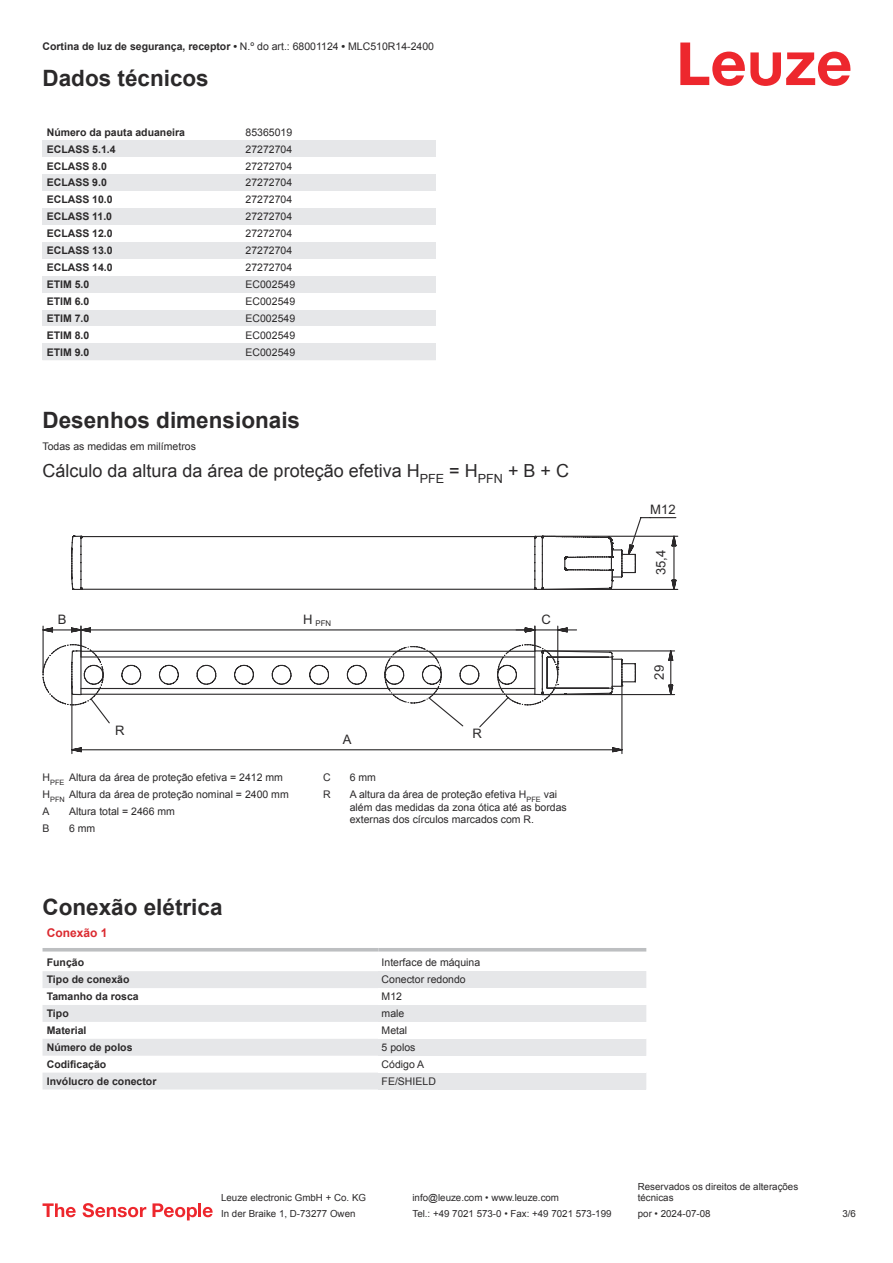
<style>
.page{position:relative;width:893px;height:1263px;background:#fff}
.page>*{position:absolute;margin:0;border:0;box-sizing:border-box;transform-origin:0 0}
.t1{font:700 22.5px "Arial";color:#2b292a}
.t2{font:18px "Arial";color:#2b292a}
.t3{font:13.05px "Arial";letter-spacing:.005em;color:#2b292a}
.t4{font:700 12px "Arial";color:#db2a30}
.t5{font:10.5px/17px "Arial";color:#2b292a}
.t6{font:700 10.5px "Arial";color:#2b292a}
.t7{font:9.75px/11.7px "Arial";color:#2b292a}
.t8{font:7.8px "Arial";color:#2b292a}
.s1{font-weight:400}
</style>
<div class="page">
<svg style="left:680px;top:43px;width:170px;height:43px"></svg>
<div style="left:43px;top:140px;width:199px;height:17px;background:#e6e7e9"></div>
<div style="left:242px;top:140px;width:194px;height:17px;background:#e6e7e9"></div>
<div style="left:43px;top:174px;width:199px;height:17px;background:#e6e7e9"></div>
<div style="left:242px;top:174px;width:194px;height:17px;background:#e6e7e9"></div>
<div style="left:43px;top:208px;width:199px;height:17px;background:#e6e7e9"></div>
<div style="left:242px;top:208px;width:194px;height:17px;background:#e6e7e9"></div>
<div style="left:43px;top:242px;width:199px;height:17px;background:#e6e7e9"></div>
<div style="left:242px;top:242px;width:194px;height:17px;background:#e6e7e9"></div>
<div style="left:43px;top:276px;width:199px;height:17px;background:#e6e7e9"></div>
<div style="left:242px;top:276px;width:194px;height:17px;background:#e6e7e9"></div>
<div style="left:43px;top:310px;width:199px;height:16px;background:#e6e7e9"></div>
<div style="left:242px;top:310px;width:194px;height:16px;background:#e6e7e9"></div>
<div style="left:43px;top:343px;width:199px;height:17px;background:#e6e7e9"></div>
<div style="left:242px;top:343px;width:194px;height:17px;background:#e6e7e9"></div>
<svg style="left:43px;top:951px;width:603px;height:1px"></svg>
<svg style="left:43px;top:971px;width:335px;height:118px;fill:#e6e7e9"></svg>
<hr style="left:43px;top:948px;width:335px;height:3px;background:#bdbfc1">
<hr style="left:378px;top:948px;width:268px;height:3px;background:#bdbfc1">
<div style="left:378px;top:971px;width:268px;height:17px;background:#e6e7e9"></div>
<div style="left:378px;top:1005px;width:268px;height:17px;background:#e6e7e9"></div>
<div style="left:378px;top:1039px;width:268px;height:17px;background:#e6e7e9"></div>
<div style="left:378px;top:1072px;width:268px;height:17px;background:#e6e7e9"></div>
<svg style="left:43px;top:1203px;width:33px;height:14px"></svg>
<svg style="left:83px;top:1203px;width:63px;height:14px"></svg>
<svg style="left:153px;top:1203px;width:44px;height:17px"></svg>
<hr style="left:198px;top:1203px;width:3px;height:14px;background:#ed272d">
<svg style="left:203px;top:1207px;width:10px;height:10px"></svg>
<svg style="left:71px;top:535px;width:463px;height:9px"></svg>
<svg style="left:71px;top:544px;width:463px;height:46px"></svg>
<svg style="left:534px;top:517px;width:144px;height:73px"></svg>
<svg style="left:43px;top:625px;width:632px;height:129px"></svg>
<p class="t6" style="left:43px;top:43px;width:393px">Cortina de luz de segurança, receptor • <span class="s1">N.º do art.: 68001124</span> • <span class="s1">MLC510R14-2400</span></p>
<h1 class="t1" style="left:43px;top:70px;width:168px">Dados técnicos</h1>
<p class="t6" style="left:47px;top:128px;width:140px">Número da pauta aduaneira</p>
<p class="t5" style="left:246px;top:125px;width:48px">85365019</p>
<p class="t6" style="left:47px;top:145px;width:70px">ECLASS 5.1.4</p>
<p class="t5" style="left:246px;top:141px;width:48px">27272704</p>
<p class="t6" style="left:47px;top:162px;width:62px">ECLASS 8.0</p>
<p class="t5" style="left:246px;top:158px;width:48px">27272704</p>
<p class="t6" style="left:47px;top:179px;width:62px">ECLASS 9.0</p>
<p class="t5" style="left:246px;top:175px;width:48px">27272704</p>
<p class="t6" style="left:47px;top:196px;width:67px">ECLASS 10.0</p>
<p class="t5" style="left:246px;top:192px;width:48px">27272704</p>
<p class="t6" style="left:47px;top:213px;width:67px">ECLASS 11.0</p>
<p class="t5" style="left:246px;top:209px;width:48px">27272704</p>
<p class="t6" style="left:47px;top:230px;width:67px">ECLASS 12.0</p>
<p class="t5" style="left:246px;top:226px;width:48px">27272704</p>
<p class="t6" style="left:47px;top:246px;width:67px">ECLASS 13.0</p>
<p class="t5" style="left:246px;top:243px;width:48px">27272704</p>
<p class="t6" style="left:47px;top:263px;width:67px">ECLASS 14.0</p>
<p class="t5" style="left:246px;top:260px;width:48px">27272704</p>
<p class="t6" style="left:47px;top:280px;width:44px">ETIM 5.0</p>
<p class="t5" style="left:246px;top:277px;width:51px">EC002549</p>
<p class="t6" style="left:47px;top:297px;width:44px">ETIM 6.0</p>
<p class="t5" style="left:246px;top:294px;width:51px">EC002549</p>
<p class="t6" style="left:47px;top:314px;width:44px">ETIM 7.0</p>
<p class="t5" style="left:246px;top:311px;width:51px">EC002549</p>
<p class="t6" style="left:47px;top:331px;width:44px">ETIM 8.0</p>
<p class="t5" style="left:246px;top:327px;width:51px">EC002549</p>
<p class="t6" style="left:47px;top:348px;width:44px">ETIM 9.0</p>
<p class="t5" style="left:246px;top:344px;width:51px">EC002549</p>
<h1 class="t1" style="left:43px;top:411px;width:259px">Desenhos dimensionais</h1>
<p class="t5" style="left:43px;top:439px;width:155px">Todas as medidas em milímetros</p>
<h2 class="t2" style="left:43px;top:464px;width:528px">Cálculo da altura da área de proteção efetiva H<sub>PFE</sub> = H<sub>PFN</sub> + B + C</h2>
<p class="t3" style="left:58px;top:614px;width:10px">B</p>
<p class="t8" style="left:303px;top:620px;width:29px"><sup>H</sup> PFN</p>
<p class="t3" style="left:115px;top:726px;width:11px">R</p>
<p class="t3" style="left:472px;top:729px;width:11px">R</p>
<p class="t3" style="left:343px;top:734px;width:10px">A</p>
<p class="t3" style="left:542px;top:614px;width:11px">C</p>
<p class="t5" style="left:43px;top:770px;width:248px">H<sub>PFE</sub> Altura da área de proteção efetiva = 2412 mm<br>H<sub>PFN</sub> Altura da área de proteção nominal = 2400 mm<br>A</p>
<p class="t5" style="left:69px;top:804px;width:107px">Altura total = 2466 mm</p>
<p class="t5" style="left:43px;top:821px;width:9px">B</p>
<p class="t5" style="left:69px;top:821px;width:28px">6 mm</p>
<p class="t5" style="left:323px;top:770px;width:9px">C</p>
<p class="t5" style="left:350px;top:770px;width:28px">6 mm</p>
<p class="t5" style="left:323px;top:787px;width:9px">R</p>
<p class="t5" style="left:350px;top:789px;width:219px;line-height:12.6px">A altura da área de proteção efetiva H<sub>PFE</sub> vai além das medidas da zona ótica até as bordas externas dos círculos marcados com R.</p>
<h1 class="t1" style="left:43px;top:899px;width:182px">Conexão elétrica</h1>
<p class="t4" style="left:47px;top:928px;width:62px">Conexão 1</p>
<p class="t6" style="left:47px;top:959px;width:39px">Função</p>
<p class="t5" style="left:382px;top:955px;width:100px">Interface de máquina</p>
<p class="t6" style="left:47px;top:976px;width:84px">Tipo de conexão</p>
<p class="t5" style="left:382px;top:972px;width:86px">Conector redondo</p>
<p class="t6" style="left:47px;top:993px;width:93px">Tamanho da rosca</p>
<p class="t5" style="left:382px;top:989px;width:22px">M12</p>
<p class="t6" style="left:47px;top:1009px;width:23px">Tipo</p>
<p class="t5" style="left:382px;top:1006px;width:24px">male</p>
<p class="t6" style="left:47px;top:1026px;width:41px">Material</p>
<p class="t5" style="left:382px;top:1023px;width:27px">Metal</p>
<p class="t6" style="left:47px;top:1043px;width:87px">Número de polos</p>
<p class="t5" style="left:382px;top:1040px;width:35px">5 polos</p>
<p class="t6" style="left:47px;top:1060px;width:61px">Codificação</p>
<p class="t5" style="left:382px;top:1057px;width:44px">Código A</p>
<p class="t6" style="left:47px;top:1077px;width:111px">Invólucro de conector</p>
<p class="t5" style="left:382px;top:1073px;width:56px">FE/SHIELD</p>
<p class="t3" style="left:650px;top:504px;width:27px">M12</p>
<p class="t3" style="left:656px;top:575px;width:27px;rotate:-90deg">35,4</p>
<p class="t3" style="left:654px;top:679px;width:16px;rotate:-90deg">29</p>
<p class="t7" style="left:221px;top:1193px;width:146px">Leuze electronic GmbH + Co. KG</p>
<p class="t7" style="left:412px;top:1193px;width:148px">info@leuze.com • www.leuze.com</p>
<p class="t7" style="left:638px;top:1181px;width:162px">Reservados os direitos de alterações técnicas</p>
<p class="t7" style="left:221px;top:1209px;width:136px">In der Braike 1, D-73277 Owen</p>
<p class="t7" style="left:412px;top:1209px;width:201px">Tel.: +49 7021 573-0 • Fax: +49 7021 573-199</p>
<p class="t7" style="left:638px;top:1209px;width:74px">por • 2024-07-08</p>
<p class="t7" style="left:842px;top:1209px;width:15px">3 /6</p>
</div>
